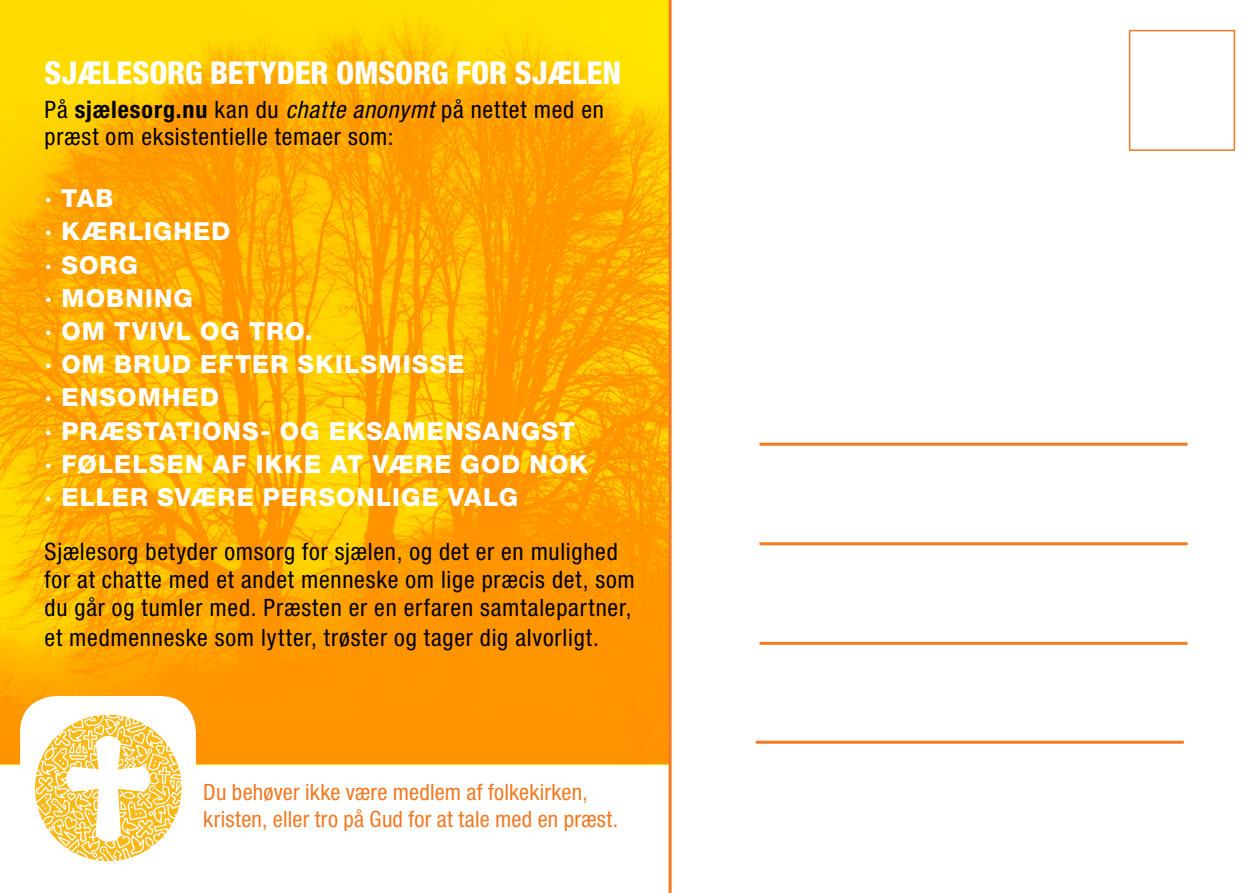
<style>
.page{position:relative;width:1259px;height:893px;background:#fff}
.page>*{position:absolute;margin:0;border:0;box-sizing:border-box;transform-origin:0 0}
.t1{font:800 condensed 31.5px "Helvetica Neue LT Std";color:#fff}
.t2{font:800 24.9px "Helvetica Neue LT Std";letter-spacing:.05em;color:#fff}
.t3{font:condensed 24px/26.4px "Helvetica Neue LT Std";letter-spacing:.035em;color:#000}
.t4{font:condensed 22.5px "Helvetica Neue LT Std";letter-spacing:.01em;color:#f47921}
.s1{font-weight:700}
.s2{font-style:italic}
.s3{font-size:24px}
</style>
<div class="page">
<img style="left:0;top:0;width:668px;height:763px">
<hr style="left:668px;top:0;width:3px;height:893px;background:#f47921">
<hr style="left:759px;top:443px;width:428px;height:3px;background:#f47921">
<hr style="left:759px;top:542px;width:428px;height:3px;background:#f47921">
<hr style="left:759px;top:642px;width:428px;height:3px;background:#f47921">
<hr style="left:756px;top:741px;width:427px;height:3px;background:#f47921">
<div style="left:1129px;top:30px;width:106px;height:121px;border:2px solid #f47921"></div>
<div style="left:20px;top:696px;width:176px;height:176px;background:#fff;border-radius:36px"></div>
<svg style="left:35px;top:715px;width:146px;height:146px"></svg>
<p class="t1" style="left:45px;top:53px;width:578px">SJÆLESORG BETYDER OMSORG FOR SJÆLEN</p>
<p class="t3" style="left:45px;top:97px;width:561px">På <span class="s1">sjælesorg.nu</span> kan du <span class="s2">chatte anonymt</span>på nettet med en præst om eksistentielle temaer som:</p>
<p class="t2" style="left:45px;top:183px;width:70px"><span class="s3">·</span> TAB</p>
<p class="t2" style="left:45px;top:217px;width:187px">· KÆRLIGHED</p>
<p class="t2" style="left:45px;top:250px;width:95px">· SORG</p>
<p class="t2" style="left:45px;top:283px;width:150px">· MOBNING</p>
<p class="t2" style="left:45px;top:316px;width:270px">· OM TVIVL OG TRO.</p>
<p class="t2" style="left:45px;top:349px;width:421px">· OM BRUD EFTER SKILSMISSE</p>
<p class="t2" style="left:45px;top:383px;width:176px">· ENSOMHED</p>
<p class="t2" style="left:45px;top:416px;width:532px">· PRÆSTATIONS- OG EKSAMENSANGST</p>
<p class="t2" style="left:45px;top:449px;width:545px">· FØLELSEN AF IKKE AT VÆRE GOD NOK</p>
<p class="t2" style="left:45px;top:482px;width:475px">· ELLER SVÆRE PERSONLIGE VALG</p>
<p class="t3" style="left:45px;top:538px;width:592px;line-height:27.6px">Sjælesorg betyder omsorg for sjælen, og det er en mulighed for at chatte med et andet menneske om lige præcis det, som</p>
<p class="t3" style="left:45px;top:592px;width:588px;line-height:30.3px">du går og tumler med. Præsten er en erfaren samtalepartner, et medmenneske som lytter, trøster og tager dig alvorligt.</p>
<p class="t4" style="left:203px;top:779px;width:386px">Du behøver ikke være medlem af folkekirken,</p>
<p class="t4" style="left:203px;top:806px;width:416px">kristen, eller tro på Gud for at tale med en præst.</p>
</div>
